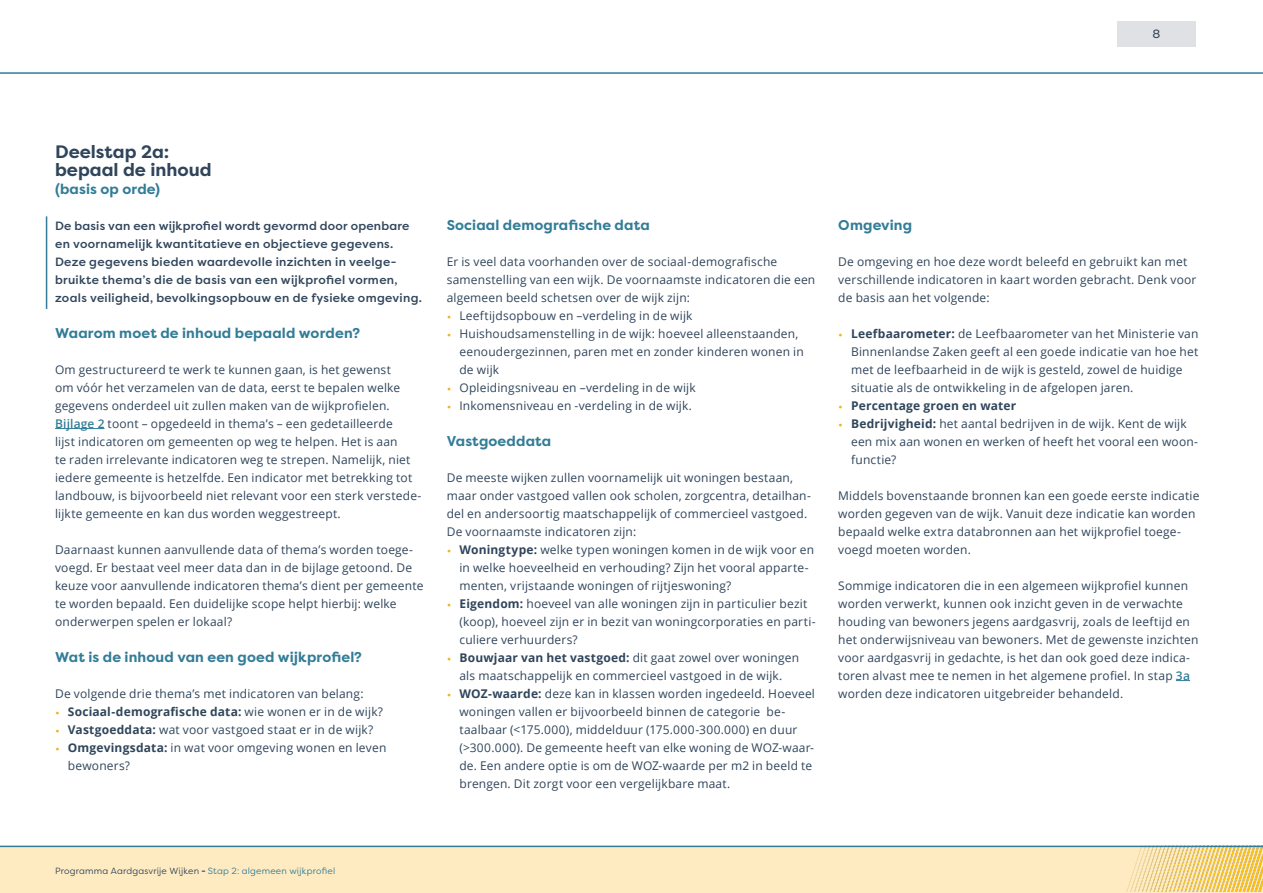
<style>
.page{position:relative;width:1263px;height:893px;background:#fff}
.page>*{position:absolute;margin:0;border:0;box-sizing:border-box;transform-origin:0 0}
.t1{font:700 18px/18px "Filson Pro";color:#30455b}
.t2{font:700 14.25px "Filson Pro";letter-spacing:.01em;color:#327c97}
.t3{font:12px/18px "Open Sans";letter-spacing:.015em;color:#30455b}
.t4{font:500 12px/18px "Filson Pro";letter-spacing:.025em;color:#30455b}
.t5{font:700 12px "Open Sans";letter-spacing:.015em;color:#30455b}
.t6{font:12px "Filson Pro";color:#30455b}
.t7{font:9px "Filson Pro";letter-spacing:.02em;color:#30455b}
.s1{font-weight:600;color:#327c97}
.s2{font-family:"Filson Pro";font-weight:400;color:#eeb21b}
.s3{font-weight:400}
.s4{font-family:"Filson Pro";color:#eeb21b}
.s5{font-weight:700}
.s6{color:#327c97}
</style>
<div class="page">
<div style="left:0;top:847px;width:1263px;height:46px;background:#feebc2"></div>
<img style="left:1118px;top:847px;width:145px;height:45px">
<hr style="left:0;top:846px;width:1263px;height:1px;background:#327c97">
<div style="left:1117px;top:21px;width:79px;height:26px;background:#e0e1e5"></div>
<hr style="left:0;top:72px;width:1263px;height:2px;background:#327c97">
<hr style="left:46px;top:216px;width:1px;height:93px;background:#327c97">
<hr style="left:55px;top:428px;width:50px;height:1px;background:#327c97">
<svg style="left:1176px;top:680px;width:14px;height:1px"></svg>
<p class="t6" style="left:1152px;top:26px;width:9px">8</p>
<h1 class="t1" style="left:55px;top:143px;width:158px">Deelstap 2a: bepaal de inhoud</h1>
<p class="t2" style="left:55px;top:180px;width:107px">(basis op orde)</p>
<p class="t4" style="left:55px;top:216px;width:368px">De basis van een wijkprofiel wordt gevormd door openbare en voornamelijk kwantitatieve en objectieve gegevens.<br>Deze gegevens bieden waardevolle inzichten in veelge&shy;bruikte thema’s die de basis van een wijkprofiel vormen, zoals veiligheid, bevolkingsopbouw en de fysieke omgeving.</p>
<p class="t2" style="left:55px;top:324px;width:307px">Waarom moet de inhoud bepaald worden?</p>
<p class="t3" style="left:55px;top:360px;width:368px">Om gestructureerd te werk te kunnen gaan, is het gewenst<br>om vóór het verzamelen van de data, eerst te bepalen welke gegevens onderdeel uit zullen maken van de wijkprofielen.<br><span class="s1">Bijlage 2</span> toont – opgedeeld in thema’s – een gedetailleerde<br>lijst indicatoren om gemeenten op weg te helpen. Het is aan<br>te raden irrelevante indicatoren weg te strepen. Namelijk, niet iedere gemeente is hetzelfde. Een indicator met betrekking tot landbouw, is bijvoorbeeld niet relevant voor een sterk verstede&shy;lijkte gemeente en kan dus worden weggestreept.</p>
<p class="t3" style="left:55px;top:540px;width:370px">Daarnaast kunnen aanvullende data of thema’s worden toege&shy;voegd. Er bestaat veel meer data dan in de bijlage getoond. De keuze voor aanvullende indicatoren thema’s dient per gemeente te worden bepaald. Een duidelijke scope helpt hierbij: welke onderwerpen spelen er lokaal?</p>
<p class="t2" style="left:55px;top:648px;width:308px">Wat is de inhoud van een goed wijkprofiel?</p>
<p class="t3" style="left:55px;top:684px;width:310px">De volgende drie thema’s met indicatoren van belang:</p>
<p class="t5" style="left:55px;top:703px;width:329px"><span class="s2">•</span> Sociaal-demografische data: <span class="s3">wie wonen er in de wijk?</span></p>
<p class="t3" style="left:55px;top:720px;width:320px"><span class="s4">•</span> <span class="s5">Vastgoeddata:</span> wat voor vastgoed staat er in de wijk?</p>
<p class="t3" style="left:68px;top:738px;width:320px;text-indent:-13px"><span class="s4">•</span> <span class="s5">Omgevingsdata:</span> in wat voor omgeving wonen en leven bewoners?</p>
<p class="t2" style="left:447px;top:216px;width:205px">Sociaal demografische data</p>
<p class="t3" style="left:447px;top:252px;width:370px">Er is veel data voorhanden over de sociaal-demografische samenstelling van een wijk. De voornaamste indicatoren die een algemeen beeld schetsen over de wijk zijn:</p>
<p class="t3" style="left:447px;top:306px;width:247px"><span class="s4">•</span> Leeftijdsopbouw en –verdeling in de wijk</p>
<p class="t3" style="left:459px;top:324px;width:346px;text-indent:-13px"><span class="s4">•</span> Huishoudsamenstelling in de wijk: hoeveel alleenstaanden, eenoudergezinnen, paren met en zonder kinderen wonen in de wijk</p>
<p class="t3" style="left:447px;top:378px;width:251px"><span class="s4">•</span> Opleidingsniveau en –verdeling in de wijk</p>
<p class="t3" style="left:447px;top:396px;width:247px"><span class="s4">•</span> Inkomensniveau en -verdeling in de wijk.</p>
<p class="t2" style="left:447px;top:432px;width:106px">Vastgoeddata</p>
<p class="t3" style="left:447px;top:468px;width:366px">De meeste wijken zullen voornamelijk uit woningen bestaan, maar onder vastgoed vallen ook scholen, zorgcentra, detailhan&shy;del en andersoortig maatschappelijk of commercieel vastgoed.<br>De voornaamste indicatoren zijn:</p>
<p class="t3" style="left:459px;top:540px;width:356px;text-indent:-13px"><span class="s4">•</span> <span class="s5">Woningtype:</span> welke typen woningen komen in de wijk voor en in welke hoeveelheid en verhouding? Zijn het vooral apparte&shy;menten, vrijstaande woningen of rijtjeswoning?</p>
<p class="t3" style="left:459px;top:594px;width:358px;text-indent:-13px"><span class="s4">•</span> <span class="s5">Eigendom:</span> hoeveel van alle woningen zijn in particulier bezit (koop), hoeveel zijn er in bezit van woningcorporaties en parti&shy;culiere verhuurders?</p>
<p class="t3" style="left:447px;top:648px;width:354px;text-align:center"><span class="s4">•</span> <span class="s5">Bouwjaar van het vastgoed:</span> dit gaat zowel over woningen als maatschappelijk en commercieel vastgoed in de wijk.</p>
<p class="t3" style="left:459px;top:684px;width:357px;text-indent:-13px"><span class="s4">•</span> <span class="s5">WOZ-waarde:</span> deze kan in klassen worden ingedeeld. Hoeveel woningen vallen er bijvoorbeeld binnen de categorie be&shy;taalbaar (&lt;175.000), middelduur (175.000-300.000) en duur (&gt;300.000). De gemeente heeft van elke woning de WOZ-waar&shy;de. Een andere optie is om de WOZ-waarde per m2 in beeld te brengen. Dit zorgt voor een vergelijkbare maat.</p>
<p class="t2" style="left:838px;top:216px;width:75px">Omgeving</p>
<p class="t3" style="left:838px;top:252px;width:360px">De omgeving en hoe deze wordt beleefd en gebruikt kan met verschillende indicatoren in kaart worden gebracht. Denk voor de basis aan het volgende:</p>
<p class="t3" style="left:851px;top:324px;width:349px;text-indent:-13px"><span class="s4">•</span> <span class="s5">Leefbaarometer:</span> de Leefbaarometer van het Ministerie van Binnenlandse Zaken geeft al een goede indicatie van hoe het met de leefbaarheid in de wijk is gesteld, zowel de huidige situatie als de ontwikkeling in de afgelopen jaren.</p>
<p class="t5" style="left:838px;top:397px;width:179px"><span class="s2">•</span> Percentage groen en water</p>
<p class="t3" style="left:851px;top:414px;width:349px;text-indent:-13px"><span class="s4">•</span> <span class="s5">Bedrijvigheid:</span> het aantal bedrijven in de wijk. Kent de wijk een mix aan wonen en werken of heeft het vooral een woon&shy;functie?</p>
<p class="t3" style="left:838px;top:486px;width:363px">Middels bovenstaande bronnen kan een goede eerste indicatie worden gegeven van de wijk. Vanuit deze indicatie kan worden bepaald welke extra databronnen aan het wijkprofiel toege&shy;voegd moeten worden.</p>
<p class="t3" style="left:838px;top:576px;width:362px">Sommige indicatoren die in een algemeen wijkprofiel kunnen worden verwerkt, kunnen ook inzicht geven in de verwachte houding van bewoners jegens aardgasvrij, zoals de leeftijd en het onderwijsniveau van bewoners. Met de gewenste inzichten voor aardgasvrij in gedachte, is het dan ook goed deze indica&shy;toren alvast mee te nemen in het algemene profiel. In stap <span class="s1">3a </span>worden deze indicatoren uitgebreider behandeld.</p>
<p class="t7" style="left:55px;top:865px;width:281px">Programma Aardgasvrije Wijken <span class="s5">-</span> <span class="s6">Stap 2: algemeen wijkprofiel</span></p>
</div>
